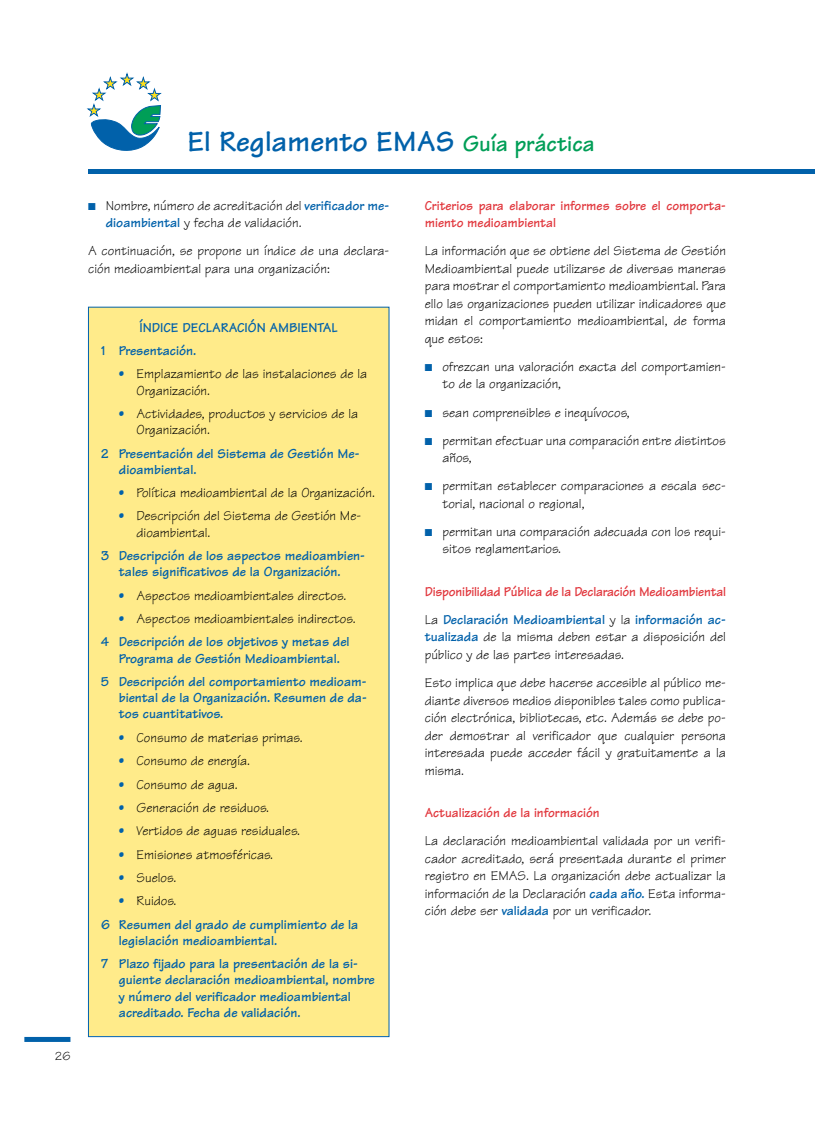
<style>
.page{position:relative;width:815px;height:1124px;background:#fff}
.page>*{position:absolute;margin:0;border:0;box-sizing:border-box;transform-origin:0 0}
.t1{font:700 30px "Tekton";color:#0161aa}
.t2{font:13.75px/17.5px "Tekton";color:#000}
.t3{font:700 13.75px/23.4px "Tekton";color:#0161aa}
.t4{font:700 13.75px/17.5px "Tekton";color:#e1373d}
.t5{font:12.5px "Tekton";color:#000}
.s1{font-size:23.12px;color:#009e57}
.s2{color:#0161aa}
.s3{font-weight:700;color:#0161aa}
.s4{font-weight:400;color:#000}
</style>
<div class="page">
<div style="left:24px;top:1037px;width:46px;height:5px;background:#0161aa"></div>
<div style="left:88px;top:169px;width:691px;height:5px;background:#0161aa"></div>
<div style="left:779px;top:169px;width:36px;height:5px;background:#0161aa"></div>
<svg style="left:87px;top:72px;width:75px;height:79px"></svg>
<div style="left:89px;top:307px;width:300px;height:729px;background:#ffeb8a"></div>
<p class="t5" style="left:55px;top:1051px;width:17px">26</p>
<h1 class="t1" style="left:187px;top:131px;width:409px">El Reglamento EMAS <span class="s1">Guía práctica</span></h1>
<p class="t2" style="left:106px;top:198px;width:285px;text-indent:-18px"><span class="s2">■</span> Nombre, número de acreditación del <span class="s3">verificador me&shy;dioambiental</span> y fecha de validación.</p>
<p class="t2" style="left:88px;top:244px;width:303px">A continuación, se propone un índice de una declara&shy;ción medioambiental para una organización:</p>
<p class="t3" style="left:101px;top:318px;width:238px;text-indent:38px">ÍNDICE DECLARACIÓN AMBIENTAL<br>1 Presentación.</p>
<p class="t2" style="left:137px;top:368px;width:232px;line-height:16.2px;text-indent:-18px"><span class="s3">•</span> Emplazamiento de las instalaciones de la<br>Organización.</p>
<p class="t2" style="left:137px;top:407px;width:223px;line-height:16.2px;text-indent:-18px"><span class="s3">•</span> Actividades, productos y servicios de la<br>Organización.</p>
<p class="t3" style="left:119px;top:447px;width:242px;line-height:16.2px;text-indent:-18px">2 Presentación del Sistema de Gestión Me&shy;dioambiental.</p>
<p class="t2" style="left:119px;top:486px;width:257px"><span class="s3">•</span> Política medioambiental de la Organización.</p>
<p class="t2" style="left:137px;top:510px;width:226px;line-height:16.2px;text-indent:-18px"><span class="s3">•</span> Descripción del Sistema de Gestión Me&shy;dioambiental.</p>
<p class="t3" style="left:101px;top:549px;width:265px;line-height:16.2px;text-align:center">3 Descripción de los aspectos medioambien&shy;tales significativos de la Organización.</p>
<p class="t2" style="left:119px;top:588px;width:229px"><span class="s3">•</span> Aspectos medioambientales directos.</p>
<p class="t3" style="left:101px;top:609px;width:256px;text-indent:18px">• <span class="s4">Aspectos medioambientales indirectos.<br></span>4 Descripción de los objetivos y metas del</p>
<p class="t3" style="left:101px;top:648px;width:267px;text-indent:18px">Programa de Gestión Medioambiental.<br>5 Descripción del comportamiento medioam-</p>
<p class="t3" style="left:119px;top:692px;width:249px;line-height:16.2px">biental de la Organización. Resumen de da&shy;tos cuantitativos.</p>
<p class="t2" style="left:119px;top:731px;width:185px"><span class="s3">•</span> Consumo de materias primas.</p>
<p class="t2" style="left:119px;top:754px;width:133px"><span class="s3">•</span> Consumo de energía.</p>
<p class="t2" style="left:119px;top:777px;width:120px"><span class="s3">•</span> Consumo de agua.</p>
<p class="t2" style="left:119px;top:801px;width:152px"><span class="s3">•</span> Generación de residuos.</p>
<p class="t2" style="left:119px;top:824px;width:183px"><span class="s3">•</span> Vertidos de aguas residuales.</p>
<p class="t2" style="left:119px;top:847px;width:156px"><span class="s3">•</span> Emisiones atmosféricas.</p>
<p class="t2" style="left:119px;top:871px;width:59px"><span class="s3">•</span> Suelos.</p>
<p class="t3" style="left:101px;top:891px;width:259px;text-indent:18px">• <span class="s4">Ruidos.<br></span>6 Resumen del grado de cumplimiento de la</p>
<p class="t3" style="left:101px;top:931px;width:258px;text-indent:18px">legislación medioambiental.<br>7 Plazo fijado para la presentación de la si-</p>
<p class="t3" style="left:119px;top:974px;width:257px;line-height:16.2px">guiente declaración medioambiental, nombre y número del verificador medioambiental acreditado. Fecha de validación.</p>
<p class="t4" style="left:425px;top:198px;width:303px">Criterios para elaborar informes sobre el comporta&shy;miento medioambiental</p>
<p class="t2" style="left:425px;top:244px;width:303px;text-align:justify">La información que se obtiene del Sistema de Gestión Medioambiental puede utilizarse de diversas maneras para mostrar el comportamiento medioambiental. Para ello las organizaciones pueden utilizar indicadores que midan el comportamiento medioambiental, de forma que estos:</p>
<p class="t2" style="left:442px;top:360px;width:285px;text-indent:-18px"><span class="s2">■</span> ofrezcan una valoración exacta del comportamien&shy;to de la organización,</p>
<p class="t2" style="left:425px;top:405px;width:207px"><span class="s2">■</span> sean comprensibles e inequívocos,</p>
<p class="t2" style="left:442px;top:433px;width:285px;text-indent:-18px"><span class="s2">■</span> permitan efectuar una comparación entre distintos años,</p>
<p class="t2" style="left:442px;top:479px;width:285px;text-indent:-18px"><span class="s2">■</span> permitan establecer comparaciones a escala sec&shy;torial, nacional o regional,</p>
<p class="t2" style="left:442px;top:525px;width:285px;text-indent:-18px"><span class="s2">■</span> permitan una comparación adecuada con los requi&shy;sitos reglamentarios.</p>
<p class="t4" style="left:425px;top:579px;width:303px;line-height:28.1px">Disponibilidad Pública de la Declaración Medioambiental<br><span class="s4">La</span> <span class="s2">Declaración Medioambiental</span> <span class="s4">y la</span> <span class="s2">información ac-</span></p>
<p class="t2" style="left:425px;top:630px;width:303px"><span class="s3">tualizada</span> de la misma deben estar a disposición del público y de las partes interesadas.</p>
<p class="t2" style="left:425px;top:676px;width:303px;text-align:justify">Esto implica que debe hacerse accesible al público me&shy;diante diversos medios disponibles tales como publica&shy;ción electrónica, bibliotecas, etc. Además se debe po&shy;der demostrar al verificador que cualquier persona interesada puede acceder fácil y gratuitamente a la misma.</p>
<p class="t4" style="left:425px;top:806px;width:176px">Actualización de la información</p>
<p class="t2" style="left:425px;top:834px;width:303px;text-align:justify">La declaración medioambiental validada por un verifi&shy;cador acreditado, será presentada durante el primer registro en EMAS. La organización debe actualizar la información de la Declaración <span class="s3">cada año.</span> Esta informa&shy;ción debe ser <span class="s3">validada</span> por un verificador.</p>
</div>
